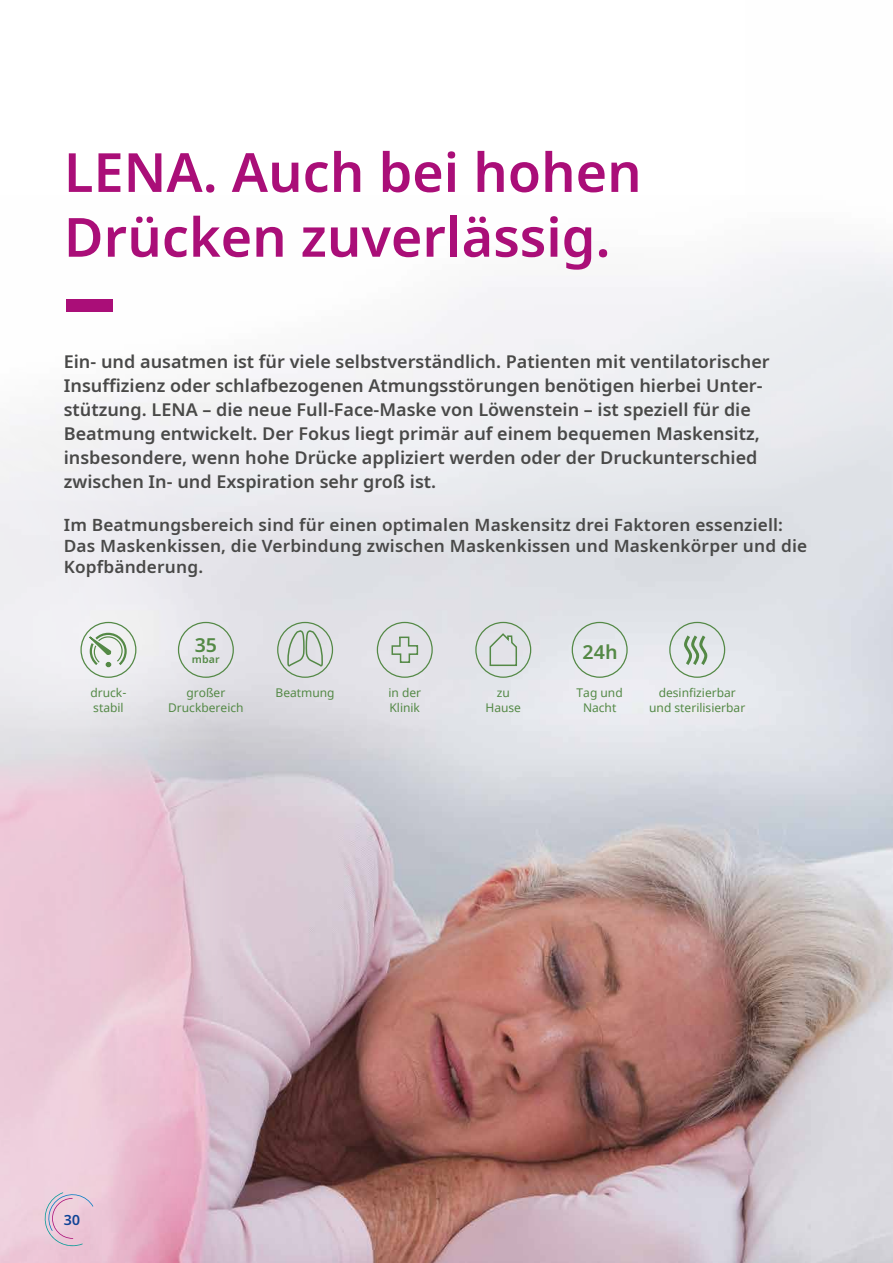
<style>
.page{position:relative;width:893px;height:1263px;background:#fff}
.page>*{position:absolute;margin:0;border:0;box-sizing:border-box;transform-origin:0 0}
.t1{font:600 54px/64.8px "Noto Sans";color:#aa0e78}
.t2{font:600 19.65px "Noto Sans";color:#548946}
.t3{font:600 18px/24px "Noto Sans";color:#494948}
.t4{font:600 17.25px/21px "Noto Sans";letter-spacing:.01em;color:#494948}
.t5{font:600 14.25px "Noto Sans";color:#0f4396}
.t6{font:12px/14.4px "Noto Sans";color:#548946;text-align:center}
.t7{font:600 10.5px "Noto Sans";color:#548946}
</style>
<div class="page">
<img style="left:236px;top:563px;width:657px;height:700px">
<svg style="left:236px;top:249px;width:657px;height:314px;fill:#eceef1"></svg>
<svg style="left:0;top:299px;width:236px;height:964px"></svg>
<div style="left:377px;top:622px;width:56px;height:56px;border:1px solid #548946;border-radius:50%"></div>
<div style="left:572px;top:622px;width:56px;height:56px;border:1px solid #548946;border-radius:50%"></div>
<div style="left:669px;top:622px;width:56px;height:56px;border:1px solid #548946;border-radius:50%"></div>
<div style="left:178px;top:622px;width:56px;height:56px;border:1px solid #548946;border-radius:50%"></div>
<div style="left:80px;top:622px;width:56px;height:56px;border:1px solid #548946;border-radius:50%"></div>
<div style="left:277px;top:622px;width:56px;height:56px;border:1px solid #548946;border-radius:50%"></div>
<svg style="left:286px;top:629px;width:38px;height:39px"></svg>
<svg style="left:88px;top:632px;width:40px;height:35px"></svg>
<div style="left:475px;top:622px;width:56px;height:56px;border:1px solid #548946;border-radius:50%"></div>
<svg style="left:489px;top:632px;width:29px;height:35px"></svg>
<svg style="left:682px;top:633px;width:27px;height:34px"></svg>
<svg style="left:391px;top:636px;width:28px;height:28px"></svg>
<svg style="left:44px;top:1191px;width:49px;height:56px;background:#e1c4d5"></svg>
<h1 class="t1" style="left:64px;top:141px;width:579px">LENA. Auch bei hohen<br>Drücken zuverlässig.</h1>
<p class="t3" style="left:64px;top:350px;width:707px">Ein- und ausatmen ist für viele selbstverständlich. Patienten mit ventilatorischer Insuffizienz oder schlafbezogenen Atmungsstörungen benötigen hierbei Unter&shy;stützung. LENA – die neue Full-Face-Maske von Löwenstein – ist speziell für die Beatmung entwickelt. Der Fokus liegt primär auf einem bequemen Maskensitz, insbesondere, wenn hohe Drücke appliziert werden oder der Druckunterschied zwischen In- und Exspiration sehr groß ist.</p>
<p class="t4" style="left:64px;top:515px;width:745px">Im Beatmungsbereich sind für einen optimalen Maskensitz drei Faktoren essenziell:<br>Das Maskenkissen, die Verbindung zwischen Maskenkissen und Maskenkörper und die<br>Kopfbänderung.</p>
<p class="t2" style="left:195px;top:631px;width:24px">35</p>
<p class="t7" style="left:192px;top:652px;width:29px">mbar</p>
<p class="t6" style="left:168px;top:686px;width:77px">großer<br>Druckbereich</p>
<p class="t2" style="left:582px;top:638px;width:37px">24h</p>
<p class="t6" style="left:90px;top:686px;width:37px;text-align:left">druck&shy;stabil</p>
<p class="t6" style="left:276px;top:686px;width:61px">Beatmung</p>
<p class="t6" style="left:388px;top:686px;width:34px;text-align:left">in der<br>Klinik</p>
<p class="t6" style="left:485px;top:686px;width:37px">zu<br>Hause</p>
<p class="t6" style="left:577px;top:686px;width:48px">Tag und<br>Nacht</p>
<p class="t6" style="left:649px;top:686px;width:98px">desinfizierbar und sterilisierbar</p>
<p class="t5" style="left:64px;top:1210px;width:18px">30</p>
</div>
